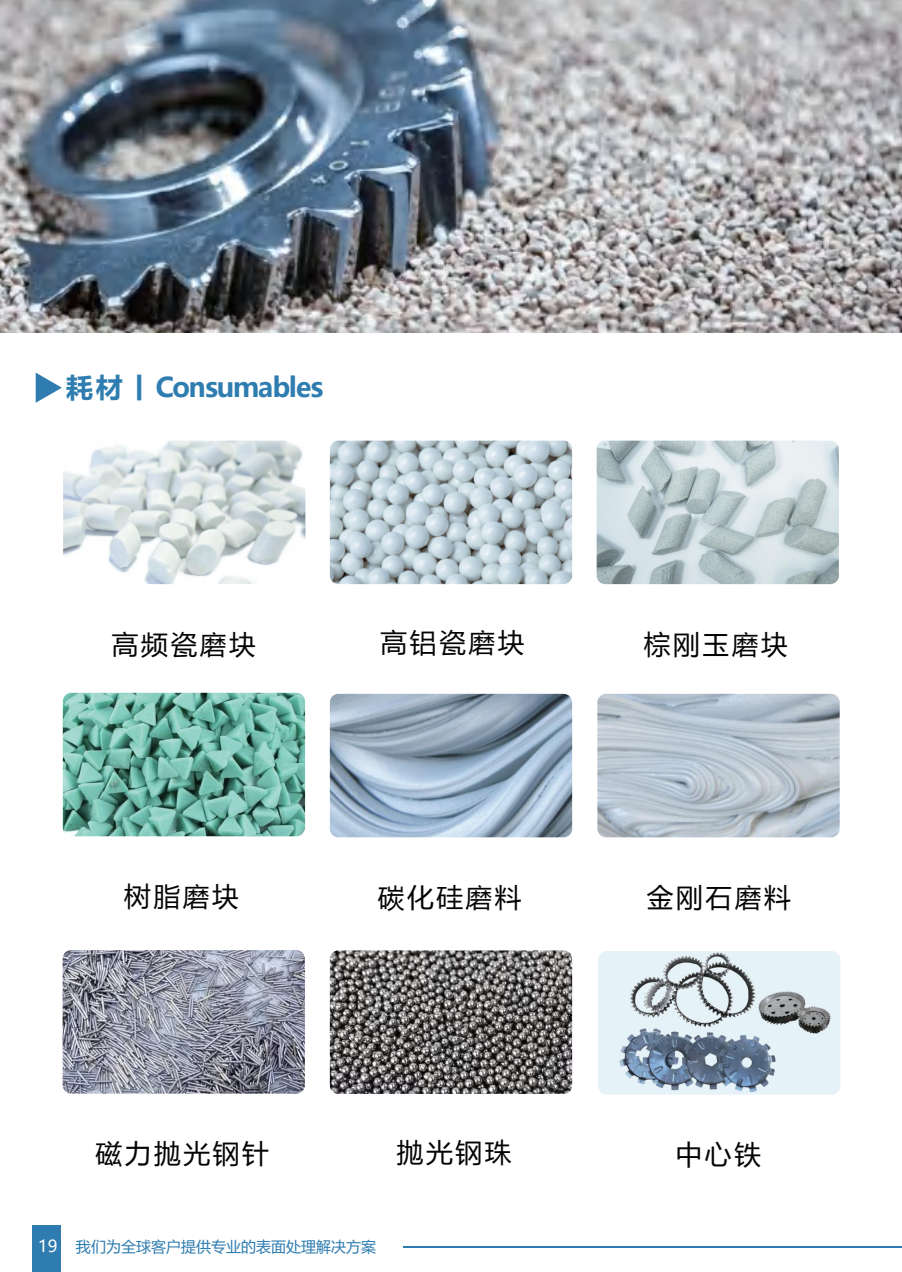
<style>
.page{position:relative;width:902px;height:1272px;background:#fff}
.page>*{position:absolute;margin:0;border:0;box-sizing:border-box;transform-origin:0 0}
.t1{font:700 27px "Microsoft Ya Hei";letter-spacing:-.05em;color:#2f7db0}
.t2{font:26.7px "Microsoft Ya Hei";letter-spacing:.1em;color:#050403}
.t3{font:15px "Microsoft Ya Hei";color:#2f7db0}
.s1{font-size:16.5px;color:#fff}
</style>
<div class="page">
<svg style="left:36px;top:373px;width:26px;height:30px"></svg>
<img style="left:0;top:1px;width:901px;height:331px">
<img style="left:63px;top:440px;width:242px;height:144px">
<img style="left:330px;top:440px;width:242px;height:144px">
<img style="left:596px;top:440px;width:242px;height:144px">
<img style="left:63px;top:692px;width:242px;height:144px">
<img style="left:330px;top:693px;width:242px;height:144px">
<img style="left:597px;top:693px;width:242px;height:144px">
<img style="left:63px;top:950px;width:242px;height:143px">
<img style="left:598px;top:951px;width:242px;height:143px">
<img style="left:330px;top:950px;width:242px;height:143px">
<div style="left:33px;top:1225px;width:28px;height:46px;background:#2f7db0"></div>
<hr style="left:404px;top:1246px;width:497px;height:1px;background:#2f7db0">
<p class="t1" style="left:66px;top:368px;width:258px">耗材丨Consumables</p>
<p class="t2" style="left:112px;top:626px;width:145px">高频瓷磨块</p>
<p class="t2" style="left:380px;top:624px;width:145px">高铝瓷磨块</p>
<p class="t2" style="left:643px;top:626px;width:145px">棕刚玉磨块</p>
<p class="t2" style="left:124px;top:878px;width:116px">树脂磨块</p>
<p class="t2" style="left:377px;top:879px;width:145px">碳化硅磨料</p>
<p class="t2" style="left:647px;top:879px;width:145px">金刚石磨料</p>
<p class="t2" style="left:95px;top:1135px;width:175px">磁力抛光钢针</p>
<p class="t2" style="left:397px;top:1133px;width:116px">抛光钢珠</p>
<p class="t2" style="left:675px;top:1136px;width:87px">中心铁</p>
<p class="t3" style="left:38px;top:1236px;width:339px"><span class="s1">19</span> 我们为全球客户提供专业的表面处理解决方案</p>
</div>
